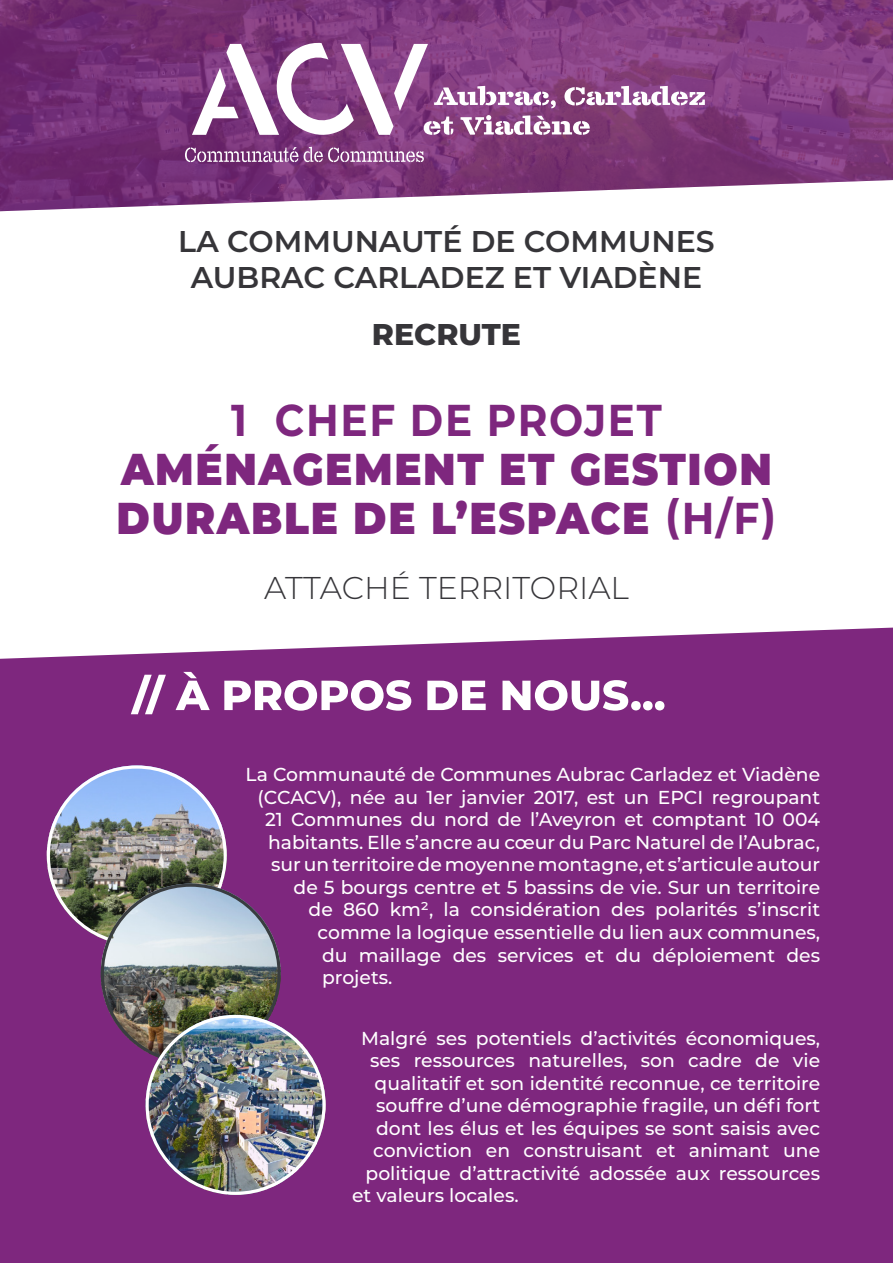
<style>
.page{position:relative;width:893px;height:1263px;background:#fff}
.page>*{position:absolute;margin:0;border:0;box-sizing:border-box;transform-origin:0 0}
.t1{font:900 44.55px/48.6px "Montserrat";letter-spacing:.04em;color:#7e277e;text-align:center;scale:.91 1}
.t2{font:300 31.5px "Montserrat";color:#363539}
.t3{font:600 30px/36px "Montserrat";color:#363539;text-align:center}
.t4{font:800 30px "Montserrat";color:#363539}
.t5{font:500 18.75px "Montserrat";color:#fff}
.s1{font-weight:700}
</style>
<div class="page">
<img style="left:0;top:0;width:893px;height:211px">
<svg style="left:192px;top:43px;width:513px;height:93px"></svg>
<svg style="left:185px;top:147px;width:239px;height:15px;background:#9c699b"></svg>
<div style="left:0;top:628px;width:893px;height:635px;background:#7e277e"></div>
<svg style="left:131px;top:672px;width:533px;height:42px"></svg>
<img style="left:47px;top:765px;width:180px;height:180px;border-radius:90px">
<img style="left:101px;top:883px;width:180px;height:180px;border-radius:90px">
<img style="left:146px;top:1015px;width:180px;height:180px;border-radius:90px">
<p class="t3" style="left:178px;top:222px;width:538px">LA COMMUNAUTÉ DE COMMUNES<br>AUBRAC CARLADEZ ET VIADÈNE</p>
<p class="t4" style="left:372px;top:313px;width:151px">RECRUTE</p>
<p class="t1" style="left:117px;top:394px;width:726px"><span class="s1">1 CHEF DE PROJET<br></span>AMÉNAGEMENT ET GESTION<br>DURABLE DE L’ESPACE <span class="s1">(H/F)</span></p>
<p class="t2" style="left:264px;top:566px;width:366px">ATTACHÉ TERRITORIAL</p>
<p class="t5" style="left:246px;top:762px;width:576px">La Communauté de Communes Aubrac Carladez et Viadène</p>
<p class="t5" style="left:258px;top:784px;width:564px">(CCACV), née au 1er janvier 2017, est un EPCI regroupant</p>
<p class="t5" style="left:265px;top:807px;width:557px">21 Communes du nord de l’Aveyron et comptant 10 004</p>
<p class="t5" style="left:268px;top:829px;width:554px">habitants. Elle s’ancre au cœur du Parc Naturel de l’Aubrac,</p>
<p class="t5" style="left:271px;top:852px;width:550px">sur un territoire de moyenne montagne, et s’articule autour</p>
<p class="t5" style="left:294px;top:874px;width:528px">de 5 bourgs centre et 5 bassins de vie. Sur un territoire</p>
<p class="t5" style="left:309px;top:897px;width:513px">de 860 km², la considération des polarités s’inscrit</p>
<p class="t5" style="left:318px;top:919px;width:504px">comme la logique essentielle du lien aux communes,</p>
<p class="t5" style="left:322px;top:942px;width:500px">du maillage des services et du déploiement des</p>
<p class="t5" style="left:322px;top:964px;width:72px">projets.</p>
<p class="t5" style="left:361px;top:1025px;width:460px">Malgré ses potentiels d’activités économiques,</p>
<p class="t5" style="left:370px;top:1047px;width:451px">ses ressources naturelles, son cadre de vie</p>
<p class="t5" style="left:375px;top:1070px;width:447px">qualitatif et son identité reconnue, ce territoire</p>
<p class="t5" style="left:376px;top:1092px;width:445px">souffre d’une démographie fragile, un défi fort</p>
<p class="t5" style="left:376px;top:1115px;width:445px">dont les élus et les équipes se sont saisis avec</p>
<p class="t5" style="left:373px;top:1137px;width:449px">conviction en construisant et animant une</p>
<p class="t5" style="left:366px;top:1160px;width:456px">politique d’attractivité adossée aux ressources</p>
<p class="t5" style="left:352px;top:1182px;width:168px">et valeurs locales.</p>
</div>
